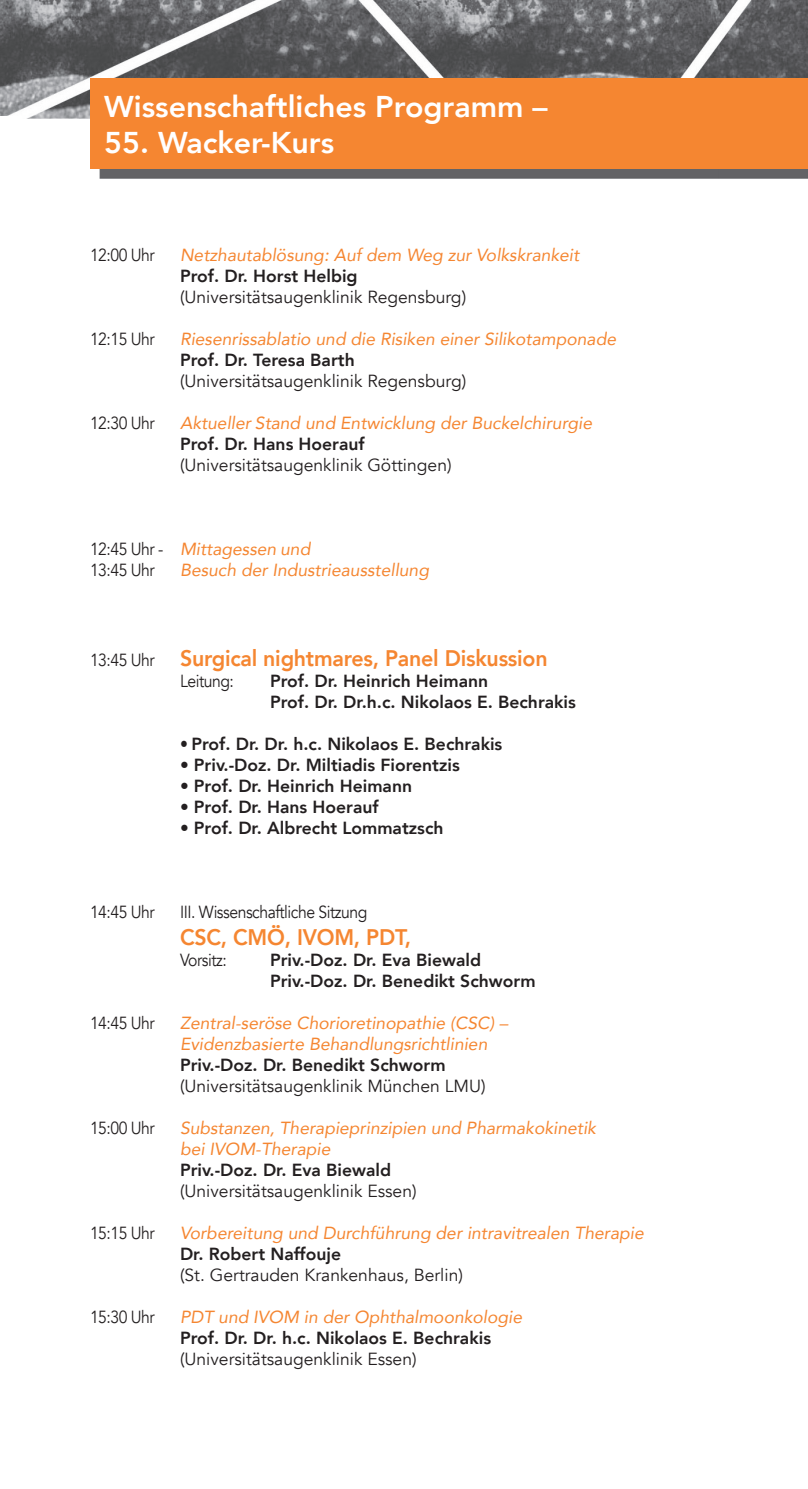
<style>
.page{position:relative;width:808px;height:1489px;background:#fff}
.page>*{position:absolute;margin:0;border:0;box-sizing:border-box;transform-origin:0 0}
.t1{font:800 30px "Avenir";color:#fff}
.t2{font:800 22.5px "Avenir";letter-spacing:-.01em;color:#f58631;scale:.95 1}
.t3{font:800 17.5px/21px "Avenir";color:#231f20}
.t4{font:italic 17.5px/21px "Avenir";color:#f58631}
.t5{font:17.5px "Avenir";color:#231f20}
.t6{font:17.5px/21px "Avenir";color:#231f20;scale:.9 1}
.t7{font:17.5px "Avenir";letter-spacing:-.03em;color:#231f20;scale:.9 1}
.s1{font-style:italic;color:#f58631}
.s2{font-weight:400;font-size:17.5px;color:#231f20}
.s3{font-weight:400}
</style>
<div class="page">
<img style="left:0;top:0;width:808px;height:119px">
<img style="left:100px;top:168px;width:708px;height:10px">
<div style="left:90px;top:78px;width:718px;height:90px;background:#f58631"></div>
<div style="left:0;top:117px;width:20px;height:131px;background:#fff"></div>
<h1 class="t1" style="left:104px;top:83px;width:445px">Wissenschaftliches Programm –</h1>
<h1 class="t1" style="left:104px;top:119px;width:232px">55. Wacker-Kurs</h1>
<h1 class="t1" style="left:104px;top:83px;width:404px">EINLADUNG &amp; PROGRAMM</h1>
<p class="t6" style="left:90px;top:244px;width:73px">12:00 Uhr</p>
<p class="t4" style="left:180px;top:244px;width:401px">Netzhautablösung: Auf dem Weg zur Volkskrankeit</p>
<p class="t3" style="left:180px;top:265px;width:179px">Prof. Dr. Horst Helbig</p>
<p class="t5" style="left:180px;top:286px;width:288px">(Universitätsaugenklinik Regensburg)</p>
<p class="t6" style="left:90px;top:328px;width:73px">12:15 Uhr</p>
<p class="t4" style="left:180px;top:328px;width:438px">Riesenrissablatio und die Risiken einer Silikotamponade</p>
<p class="t3" style="left:180px;top:349px;width:176px">Prof. Dr. Teresa Barth</p>
<p class="t5" style="left:180px;top:370px;width:288px">(Universitätsaugenklinik Regensburg)</p>
<p class="t6" style="left:90px;top:412px;width:73px">12:30 Uhr</p>
<p class="t4" style="left:180px;top:412px;width:414px">Aktueller Stand und Entwicklung der Buckelchirurgie</p>
<p class="t3" style="left:180px;top:433px;width:186px">Prof. Dr. Hans Hoerauf</p>
<p class="t5" style="left:180px;top:454px;width:273px">(Universitätsaugenklinik Göttingen)</p>
<p class="t6" style="left:90px;top:538px;width:246px">12:45 Uhr - <span class="s1">Mittagessen und<br></span>13:45 Uhr</p>
<p class="t4" style="left:180px;top:559px;width:251px">Besuch der Industrieausstellung</p>
<p class="t2" style="left:90px;top:640px;width:483px"><span class="s2">13:45 Uhr</span> Surgical nightmares, Panel Diskussion</p>
<p class="t7" style="left:180px;top:670px;width:61px">Leitung:</p>
<p class="t3" style="left:270px;top:670px;width:307px">Prof. Dr. Heinrich Heimann<br>Prof. Dr. Dr.h.c. Nikolaos E. Bechrakis</p>
<p class="t3" style="left:180px;top:733px;width:324px"><span class="s3">•</span> Prof. Dr. Dr. h.c. Nikolaos E. Bechrakis</p>
<p class="t3" style="left:180px;top:754px;width:281px">• Priv.-Doz. Dr. Miltiadis Fiorentzis</p>
<p class="t3" style="left:180px;top:775px;width:234px">• Prof. Dr. Heinrich Heimann</p>
<p class="t3" style="left:180px;top:796px;width:200px">• Prof. Dr. Hans Hoerauf</p>
<p class="t3" style="left:180px;top:817px;width:265px">• Prof. Dr. Albrecht Lommatzsch</p>
<p class="t6" style="left:90px;top:901px;width:73px">14:45 Uhr</p>
<p class="t7" style="left:180px;top:901px;width:210px">III. Wissenschaftliche Sitzung</p>
<p class="t2" style="left:180px;top:919px;width:245px">CSC, CMÖ, IVOM, PDT,</p>
<p class="t7" style="left:180px;top:949px;width:54px">Vorsitz:</p>
<p class="t3" style="left:270px;top:949px;width:267px">Priv.-Doz. Dr. Eva Biewald<br>Priv.-Doz. Dr. Benedikt Schworm</p>
<p class="t6" style="left:90px;top:1012px;width:73px">14:45 Uhr</p>
<p class="t4" style="left:180px;top:1012px;width:329px">Zentral-seröse Chorioretinopathie (CSC) –<br>Evidenzbasierte Behandlungsrichtlinien</p>
<p class="t3" style="left:180px;top:1054px;width:267px">Priv.-Doz. Dr. Benedikt Schworm</p>
<p class="t5" style="left:180px;top:1075px;width:307px">(Universitätsaugenklinik München LMU)</p>
<p class="t6" style="left:90px;top:1117px;width:73px">15:00 Uhr</p>
<p class="t4" style="left:180px;top:1117px;width:417px">Substanzen, Therapieprinzipien und Pharmakokinetik bei IVOM-Therapie</p>
<p class="t3" style="left:180px;top:1159px;width:212px">Priv.-Doz. Dr. Eva Biewald</p>
<p class="t5" style="left:180px;top:1180px;width:238px">(Universitätsaugenklinik Essen)</p>
<p class="t6" style="left:90px;top:1222px;width:73px">15:15 Uhr</p>
<p class="t4" style="left:180px;top:1222px;width:465px">Vorbereitung und Durchführung der intravitrealen Therapie</p>
<p class="t3" style="left:180px;top:1243px;width:163px">Dr. Robert Naffouje</p>
<p class="t5" style="left:180px;top:1264px;width:284px">(St. Gertrauden Krankenhaus, Berlin)</p>
<p class="t6" style="left:90px;top:1306px;width:73px">15:30 Uhr</p>
<p class="t4" style="left:180px;top:1306px;width:344px">PDT und IVOM in der Ophthalmoonkologie</p>
<p class="t3" style="left:180px;top:1327px;width:313px">Prof. Dr. Dr. h.c. Nikolaos E. Bechrakis</p>
<p class="t5" style="left:180px;top:1348px;width:238px">(Universitätsaugenklinik Essen)</p>
</div>
